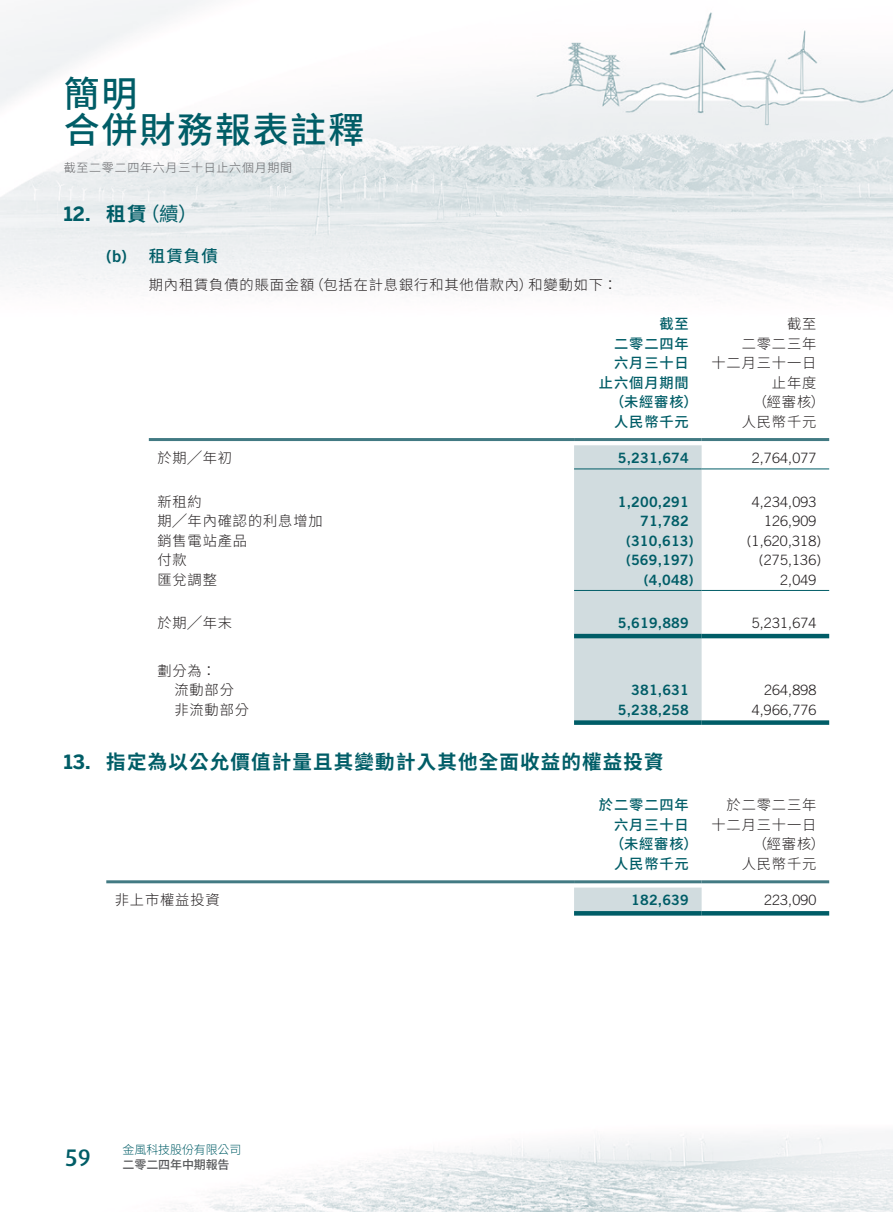
<style>
.page{position:relative;width:893px;height:1212px;background:#fff}
.page>*{position:absolute;margin:0;border:0;box-sizing:border-box;transform-origin:0 0}
.t1{font:500 36px/36px "Source Han Sans TC";letter-spacing:.05em;color:#005d67}
.t2{font:500 24px "Dax";color:#005d67}
.Heading_1{font:700 19.5px "Source Han Sans TC";letter-spacing:.06em;color:#005d67}
.Heading_1-2{font:700 19.5px "Benton Sans";color:#005d67}
.Heading_1-3{font:19.5px "Source Han Sans TC";color:#005d67}
.Heading_2{font:500 16.5px "Source Han Sans TC";color:#005d67}
.Heading_2-2{font:16.5px "Trade Gothic LT Std Bd 2";color:#005d67}
.Body_Text{font:300 14.25px "Source Han Sans TC";letter-spacing:.06em;color:#231f20}
.Body_Text-2{font:300 14.25px "Trade Gothic LT Std";letter-spacing:.01em;color:#231f20}
.Body_Text-3{font:14.25px "Trade Gothic LT Std Bd 2";letter-spacing:.01em;color:#005d67}
.Body_Text-4{font:500 14.25px "Source Han Sans TC";letter-spacing:.06em;color:#005d67}
.t3{font:300 12px "Source Han Sans TC";letter-spacing:.06em;color:#636366}
.t4{font:300 12px "Source Han Sans TC";letter-spacing:-.01em;color:#005d67}
.t5{font:500 12px "Source Han Sans TC";letter-spacing:-.01em;color:#57585a}
</style>
<div class="page">
<img style="left:0;top:0;width:893px;height:1212px">
<div style="left:574px;top:445px;width:128px;height:275px;background:#d1dcdf"></div>
<hr style="left:149px;top:438px;width:425px;height:3px;background:#427a83">
<hr style="left:574px;top:438px;width:128px;height:3px;background:#427a83">
<hr style="left:702px;top:438px;width:127px;height:3px;background:#427a83">
<hr style="left:574px;top:468px;width:128px;height:1px;background:#005d67">
<hr style="left:702px;top:468px;width:127px;height:1px;background:#005d67">
<hr style="left:574px;top:590px;width:128px;height:1px;background:#005d67">
<hr style="left:702px;top:590px;width:127px;height:1px;background:#005d67">
<hr style="left:574px;top:634px;width:128px;height:4px;background:#005d67">
<hr style="left:702px;top:634px;width:127px;height:4px;background:#005d67">
<div style="left:574px;top:720px;width:128px;height:5px;background:#005d67"></div>
<div style="left:702px;top:720px;width:127px;height:5px;background:#005d67"></div>
<div style="left:574px;top:887px;width:128px;height:24px;background:#d1dcdf"></div>
<hr style="left:106px;top:880px;width:468px;height:3px;background:#427a83">
<hr style="left:574px;top:880px;width:128px;height:3px;background:#427a83">
<hr style="left:702px;top:880px;width:127px;height:3px;background:#427a83">
<svg style="left:574px;top:911px;width:128px;height:4px"></svg>
<svg style="left:702px;top:911px;width:127px;height:4px"></svg>
<h1 class="t1" style="left:64px;top:77px;width:302px">簡明<br>合併財務報表註釋</h1>
<p class="t3" style="left:64px;top:161px;width:230px">截至二零二四年六月三十日止六個月期間</p>
<p class="Heading_1-2" style="left:64px;top:203px;width:28px">12.</p>
<p class="Heading_1-2" style="left:64px;top:750px;width:29px">13.</p>
<p class="Heading_1" style="left:106px;top:203px;width:42px">租賃</p>
<p class="Heading_1-3" style="left:140px;top:203px;width:59px">（續(</p>
<p class="Heading_2-2" style="left:106px;top:246px;width:22px">b( )</p>
<p class="Heading_2" style="left:149px;top:247px;width:71px">租賃負債</p>
<p class="Body_Text" style="left:310px;top:277px;width:225px">（包括在計息銀行和其他借款內）</p>
<p class="Body_Text" style="left:149px;top:277px;width:167px">期內租賃負債的賬面金額</p>
<p class="Body_Text" style="left:528px;top:277px;width:91px">和變動如下：</p>
<p class="Body_Text-4" style="left:659px;top:316px;width:31px">截至</p>
<p class="Body_Text-4" style="left:614px;top:335px;width:76px">二零二四年</p>
<p class="Body_Text-4" style="left:614px;top:355px;width:76px">六月三十日</p>
<p class="Body_Text-4" style="left:599px;top:374px;width:91px">止六個月期間</p>
<p class="Body_Text-4" style="left:610px;top:394px;width:89px">（未經審核）</p>
<p class="Body_Text-4" style="left:614px;top:413px;width:76px">人民幣千元</p>
<p class="Body_Text" style="left:157px;top:450px;width:76px">於期╱年初</p>
<p class="Body_Text-3" style="left:618px;top:449px;width:73px">5,231,674</p>
<p class="Body_Text" style="left:157px;top:493px;width:46px">新租約</p>
<p class="Body_Text-3" style="left:618px;top:493px;width:73px">1,200,291</p>
<p class="Body_Text" style="left:157px;top:513px;width:167px">期╱年內確認的利息增加</p>
<p class="Body_Text-3" style="left:640px;top:512px;width:50px">71,782</p>
<p class="Body_Text" style="left:157px;top:532px;width:91px">銷售電站產品</p>
<p class="Body_Text-3" style="left:626px;top:532px;width:69px">)310,613(</p>
<p class="Body_Text" style="left:157px;top:552px;width:31px">付款</p>
<p class="Body_Text-3" style="left:626px;top:551px;width:69px">)569,197(</p>
<p class="Body_Text" style="left:157px;top:571px;width:61px">匯兌調整</p>
<p class="Body_Text-3" style="left:644px;top:571px;width:51px">)4,048(</p>
<p class="Body_Text" style="left:157px;top:615px;width:76px">於期╱年末</p>
<p class="Body_Text" style="left:157px;top:662px;width:60px">劃分為：</p>
<p class="Body_Text-3" style="left:618px;top:614px;width:73px">5,619,889</p>
<p class="Body_Text" style="left:174px;top:682px;width:61px">流動部分</p>
<p class="Body_Text-3" style="left:631px;top:681px;width:59px">381,631</p>
<p class="Body_Text" style="left:174px;top:701px;width:76px">非流動部分</p>
<p class="Heading_1" style="left:106px;top:751px;width:559px">指定為以公允價值計量且其變動計入其他全面收益的權益投資</p>
<p class="Body_Text-3" style="left:618px;top:701px;width:73px">5,238,258</p>
<p class="Body_Text-4" style="left:599px;top:797px;width:91px">於二零二四年</p>
<p class="Body_Text-4" style="left:614px;top:816px;width:76px">六月三十日</p>
<p class="Body_Text-4" style="left:610px;top:836px;width:89px">（未經審核）</p>
<p class="Body_Text" style="left:115px;top:892px;width:106px">非上市權益投資</p>
<p class="Body_Text-4" style="left:614px;top:855px;width:76px">人民幣千元</p>
<p class="Body_Text-3" style="left:631px;top:891px;width:59px">182,639</p>
<p class="Body_Text" style="left:787px;top:316px;width:31px">截至</p>
<p class="Body_Text" style="left:742px;top:335px;width:76px">二零二三年</p>
<p class="Body_Text" style="left:711px;top:355px;width:106px">十二月三十一日</p>
<p class="Body_Text" style="left:772px;top:374px;width:46px">止年度</p>
<p class="Body_Text" style="left:753px;top:394px;width:74px">（經審核(</p>
<p class="Body_Text" style="left:742px;top:413px;width:76px">人民幣千元</p>
<p class="Body_Text-2" style="left:752px;top:450px;width:66px">2,764,077</p>
<p class="Body_Text-2" style="left:752px;top:493px;width:66px">4,234,093</p>
<p class="Body_Text-2" style="left:764px;top:513px;width:54px">126,909</p>
<p class="Body_Text-2" style="left:747px;top:532px;width:76px">)1,620,318(</p>
<p class="Body_Text-2" style="left:759px;top:552px;width:64px">)275,136(</p>
<p class="Body_Text-2" style="left:780px;top:571px;width:38px">2,049</p>
<p class="Body_Text-2" style="left:752px;top:615px;width:66px">5,231,674</p>
<p class="Body_Text-2" style="left:764px;top:682px;width:54px">264,898</p>
<p class="Body_Text-2" style="left:752px;top:701px;width:66px">4,966,776</p>
<p class="Body_Text" style="left:727px;top:797px;width:91px">於二零二三年</p>
<p class="Body_Text" style="left:711px;top:816px;width:106px">十二月三十一日</p>
<p class="Body_Text" style="left:753px;top:836px;width:74px">（經審核(</p>
<p class="Body_Text" style="left:742px;top:855px;width:76px">人民幣千元</p>
<p class="Body_Text-2" style="left:764px;top:892px;width:54px">223,090</p>
<p class="t4" style="left:123px;top:1143px;width:120px">金風科技股份有限公司</p>
<h2 class="t2" style="left:65px;top:1144px;width:27px">59</h2>
<p class="t5" style="left:123px;top:1158px;width:109px">二零二四年中期報告</p>
</div>
